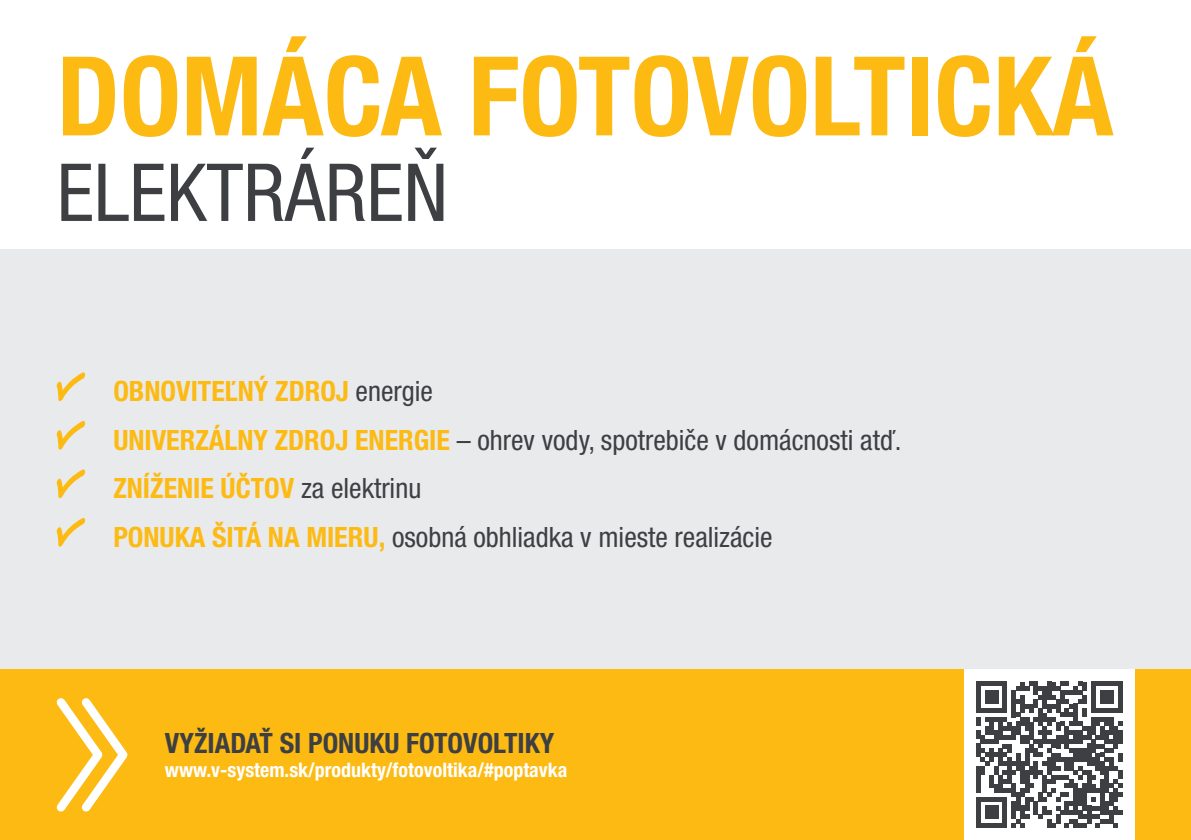
<style>
.page{position:relative;width:1191px;height:840px;background:#fff}
.page>*{position:absolute;margin:0;border:0;box-sizing:border-box;transform-origin:0 0}
.t1{font:700 condensed 110px "Helvetica Neue LT Pro";color:#fcba13}
.t2{font:condensed 80px "Helvetica Neue LT Pro";color:#3d3f42}
.t3{font:condensed 28px/48.4px "Helvetica Neue LT Pro";color:#3d3f42}
.t4{font:700 condensed 28px "Helvetica Neue LT Pro";color:#3d3f42}
.t5{font:700 condensed 20px "Helvetica Neue LT Pro";color:#fff}
.s1{font-weight:700;color:#fcba13}
</style>
<div class="page">
<div style="left:0;top:249px;width:1191px;height:420px;background:#e9eaeb"></div>
<div style="left:0;top:669px;width:1191px;height:170px;background:#fcba13"></div>
<svg style="left:56px;top:372px;width:29px;height:29px"></svg>
<svg style="left:56px;top:421px;width:29px;height:28px"></svg>
<svg style="left:56px;top:469px;width:29px;height:29px"></svg>
<svg style="left:56px;top:518px;width:29px;height:28px"></svg>
<div style="left:964px;top:669px;width:170px;height:170px;background:#fff"></div>
<svg style="left:976px;top:681px;width:146px;height:146px"></svg>
<svg style="left:56px;top:698px;width:72px;height:114px"></svg>
<h1 class="t1" style="left:57px;top:30px;width:1058px">DOMÁCA FOTOVOLTICKÁ</h1>
<h2 class="t2" style="left:57px;top:146px;width:393px">ELEKTRÁREŇ</h2>
<p class="t3" style="left:113px;top:366px;width:789px"><span class="s1">OBNOVITEĽNÝ ZDROJ</span> energie<br><span class="s1">UNIVERZÁLNY ZDROJ ENERGIE</span> – ohrev vody, spotrebiče v domácnosti atď.<br><span class="s1">ZNÍŽENIE ÚČTOV</span> za elektrinu<br><span class="s1">PONUKA ŠITÁ NA MIERU,</span> osobná obhliadka v mieste realizácie</p>
<p class="t4" style="left:165px;top:725px;width:391px">VYŽIADAŤ SI PONUKU FOTOVOLTIKY</p>
<p class="t5" style="left:165px;top:757px;width:404px">www.v-system.sk/produkty/fotovoltika/#poptavka</p>
</div>
